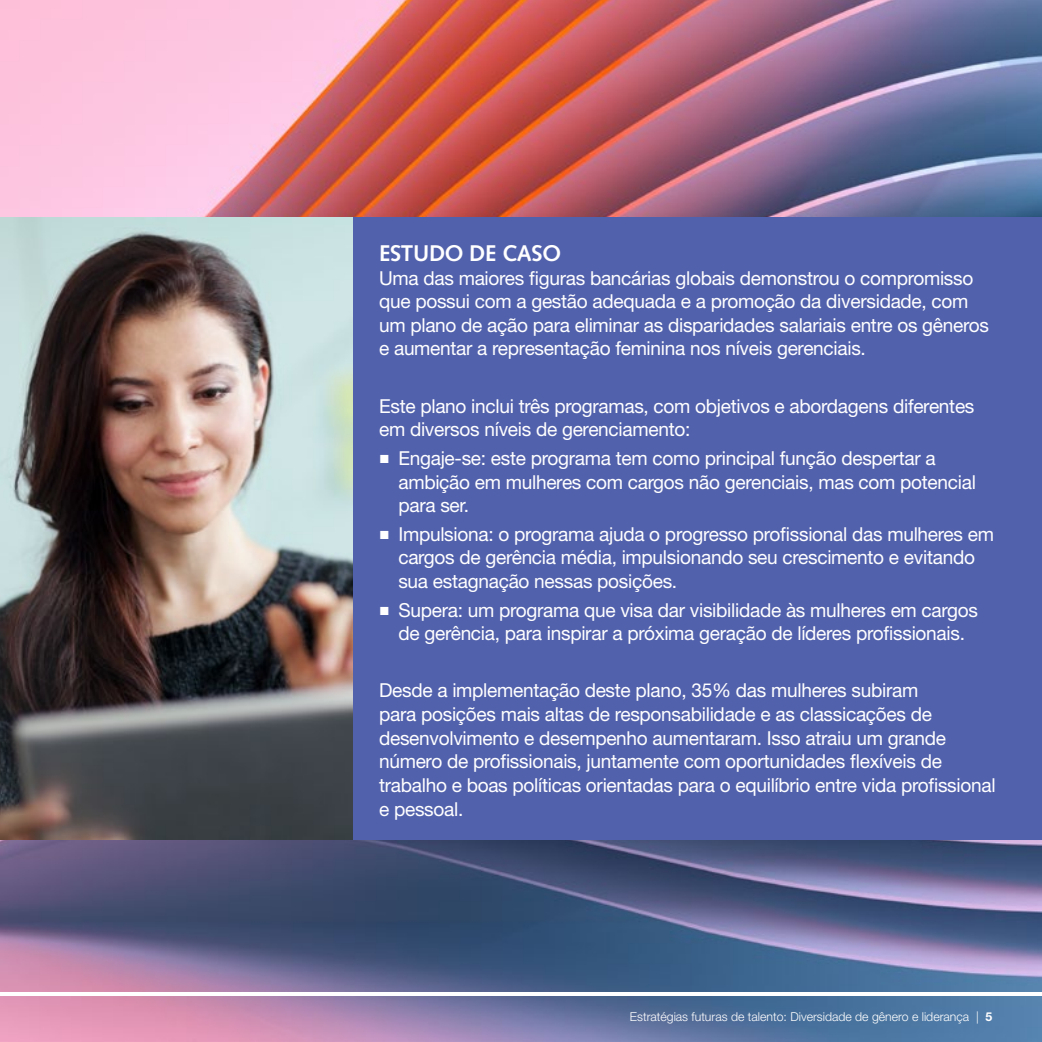
<style>
.page{position:relative;width:1042px;height:1042px;background:#fff}
.page>*{position:absolute;margin:0;border:0;box-sizing:border-box;transform-origin:0 0}
.t1{font:700 22.75px "Syntax LT Std";letter-spacing:-.015em;color:#fff}
.t2{font:19.25px/23.6px "Helvetica Neue LT Std";letter-spacing:-.015em;color:#fff}
.t3{font:300 12.25px "Helvetica Neue LT Std";color:#fff}
.s1{font-family:"Arial";font-size:17.5px}
.s2{font-weight:700}
</style>
<div class="page">
<img style="left:0;top:0;width:1042px;height:1042px">
<hr style="left:0;top:992px;width:1042px;height:4px;background:#fff">
<div style="left:352px;top:217px;width:690px;height:623px;background:#5261ac"></div>
<img style="left:0;top:217px;width:352px;height:623px">
<p class="t1" style="left:379px;top:240px;width:184px">ESTUDO DE CASO</p>
<p class="t2" style="left:379px;top:266px;width:611px">Uma das maiores figuras bancárias globais demonstrou o compromisso que possui com a gestão adequada e a promoção da diversidade, com um plano de ação para eliminar as disparidades salariais entre os gêneros e aumentar a representação feminina nos níveis gerenciais.</p>
<p class="t2" style="left:379px;top:394px;width:597px">Este plano inclui três programas, com objetivos e abordagens diferentes em diversos níveis de gerenciamento:</p>
<p class="t2" style="left:398px;top:446px;width:579px;text-indent:-19px"><span class="s1">■</span> Engaje-se: este programa tem como principal função despertar a ambição em mulheres com cargos não gerenciais, mas com potencial para ser.</p>
<p class="t2" style="left:398px;top:522px;width:597px;text-indent:-19px"><span class="s1">■</span> Impulsiona: o programa ajuda o progresso profissional das mulheres em cargos de gerência média, impulsionando seu crescimento e evitando sua estagnação nessas posições.</p>
<p class="t2" style="left:379px;top:598px;width:600px;text-align:center"><span class="s1">■</span> Supera: um programa que visa dar visibilidade às mulheres em cargos de gerência, para inspirar a próxima geração de líderes profissionais.</p>
<p class="t2" style="left:379px;top:678px;width:618px">Desde a implementação deste plano, 35% das mulheres subiram<br>para posições mais altas de responsabilidade e as classicações de desenvolvimento e desempenho aumentaram. Isso atraiu um grande número de profissionais, juntamente com oportunidades flexíveis de trabalho e boas políticas orientadas para o equilíbrio entre vida profissional e pessoal.</p>
<p class="t3" style="left:630px;top:1009px;width:364px">Estratégias futuras de talento: Diversidade de gênero e liderança | <span class="s2">5</span></p>
</div>
